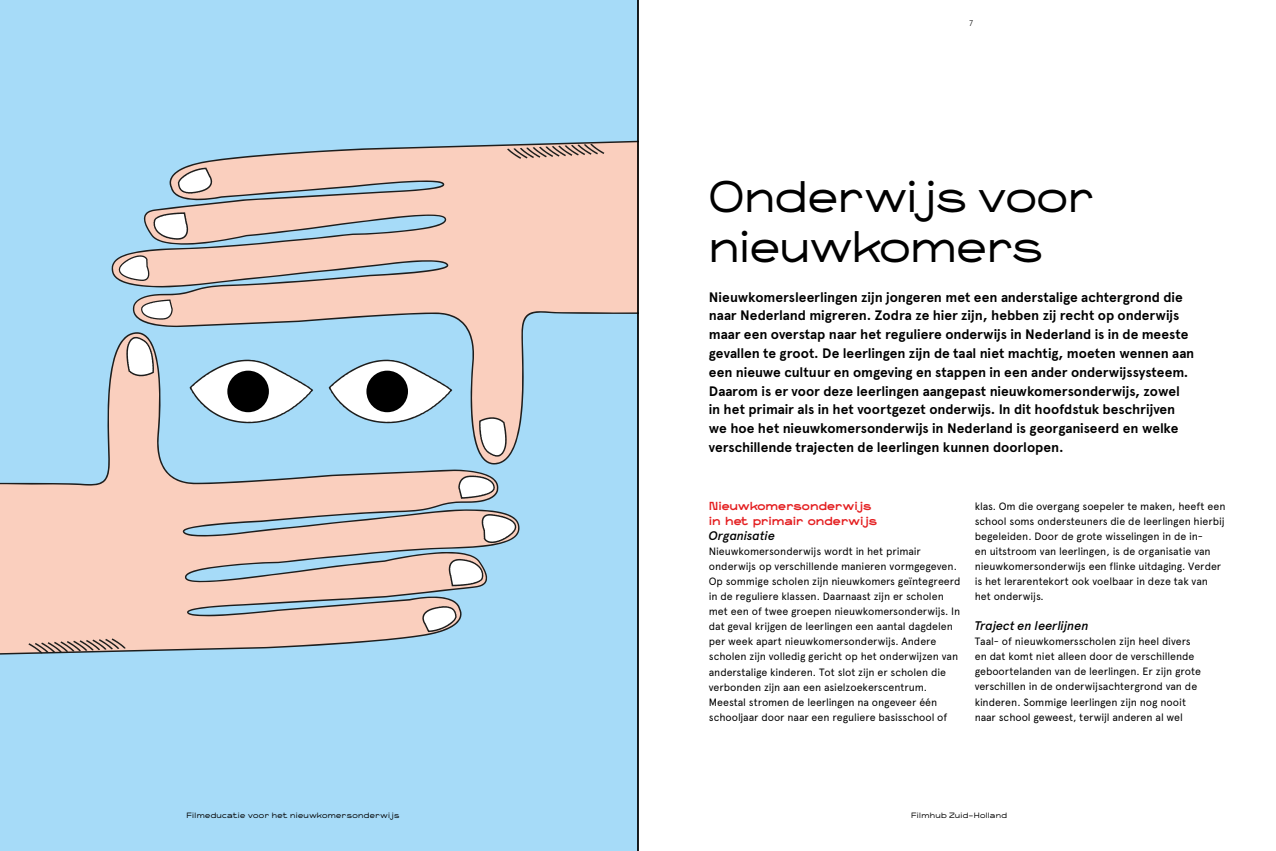
<style>
.page{position:relative;width:1276px;height:851px;background:#fff}
.page>*{position:absolute;margin:0;border:0;box-sizing:border-box;transform-origin:0 0}
.t1{font:40px/50px "Sandro Grottesco";color:#000}
.t2{font:700 13.75px/18.8px "Apercu";letter-spacing:-.005em;color:#000}
.t3{font:italic 500 12.5px "Apercu";letter-spacing:-.01em;color:#000}
.t4{font:10.62px/15px "Apercu";letter-spacing:-.005em;color:#000}
.t5{font:700 10.62px/15px "Sandro Grottesco";color:#e41e20}
.t6{font:300 8.38px "Apercu";color:#000}
.t7{font:7px "Sandro Grottesco";letter-spacing:.05em;color:#000}
</style>
<div class="page">
<div style="left:0;top:0;width:638px;height:850px;background:#a6dbf8"></div>
<svg style="left:0;top:470px;width:519px;height:185px;fill:#facfbe"></svg>
<svg style="left:458px;top:475px;width:37px;height:23px"></svg>
<svg style="left:477px;top:513px;width:40px;height:35px"></svg>
<svg style="left:445px;top:558px;width:39px;height:28px"></svg>
<svg style="left:417px;top:604px;width:40px;height:28px"></svg>
<svg style="left:107px;top:266px;width:391px;height:204px"></svg>
<svg style="left:112px;top:140px;width:525px;height:324px;fill:#facfbe"></svg>
<svg style="left:141px;top:299px;width:32px;height:21px"></svg>
<svg style="left:118px;top:250px;width:35px;height:31px"></svg>
<svg style="left:153px;top:212px;width:39px;height:28px"></svg>
<svg style="left:178px;top:168px;width:39px;height:28px"></svg>
<svg style="left:478px;top:413px;width:29px;height:46px"></svg>
<svg style="left:507px;top:144px;width:97px;height:15px"></svg>
<svg style="left:28px;top:638px;width:98px;height:15px"></svg>
<hr style="left:637px;top:0;width:1px;height:850px;background:#000">
<p class="t6" style="left:969px;top:18px;width:5px">7</p>
<h1 class="t1" style="left:709px;top:171px;width:386px">Onderwijs voor nieuwkomers</h1>
<p class="t2" style="left:709px;top:287px;width:487px">Nieuwkomersleerlingen zijn jongeren met een anderstalige achtergrond die naar Nederland migreren. Zodra ze hier zijn, hebben zij recht op onderwijs maar een overstap naar het reguliere onderwijs in Nederland is in de meeste gevallen te groot. De leerlingen zijn de taal niet machtig, moeten wennen aan een nieuwe cultuur en omgeving en stappen in een ander onderwijssysteem.<br>Daarom is er voor deze leerlingen aangepast nieuwkomersonderwijs, zowel in het primair als in het voortgezet onderwijs. In dit hoofdstuk beschrijven we hoe het nieuwkomersonderwijs in Nederland is georganiseerd en welke verschillende trajecten de leerlingen kunnen doorlopen.</p>
<p class="t5" style="left:709px;top:498px;width:170px">Nieuwkomersonderwijs in het primair onderwijs</p>
<p class="t3" style="left:709px;top:528px;width:68px">Organisatie</p>
<p class="t4" style="left:709px;top:544px;width:253px">Nieuwkomersonderwijs wordt in het primair onderwijs op verschillende manieren vormgegeven.<br>Op sommige scholen zijn nieuwkomers geïntegreerd in de reguliere klassen. Daarnaast zijn er scholen met een of twee groepen nieuwkomersonderwijs. In dat geval krijgen de leerlingen een aantal dagdelen per week apart nieuwkomersonderwijs. Andere scholen zijn volledig gericht op het onderwijzen van anderstalige kinderen. Tot slot zijn er scholen die verbonden zijn aan een asielzoekerscentrum.<br>Meestal stromen de leerlingen na ongeveer één schooljaar door naar een reguliere basisschool of</p>
<p class="t4" style="left:974px;top:499px;width:252px">klas. Om die overgang soepeler te maken, heeft een school soms ondersteuners die de leerlingen hierbij begeleiden. Door de grote wisselingen in de in-<br>en uitstroom van leerlingen, is de organisatie van nieuwkomersonderwijs een flinke uitdaging. Verder is het lerarentekort ook voelbaar in deze tak van het onderwijs.</p>
<p class="t3" style="left:974px;top:618px;width:115px">Traject en leerlijnen</p>
<p class="t4" style="left:974px;top:634px;width:228px">Taal- of nieuwkomersscholen zijn heel divers en dat komt niet alleen door de verschillende geboortelanden van de leerlingen. Er zijn grote verschillen in de onderwijsachtergrond van de kinderen. Sommige leerlingen zijn nog nooit naar school geweest, terwijl anderen al wel</p>
<p class="t7" style="left:187px;top:810px;width:214px">Filmeducatie voor het nieuwkomersonderwijs</p>
<p class="t7" style="left:911px;top:810px;width:97px">Filmhub Zuid–Holland</p>
</div>
